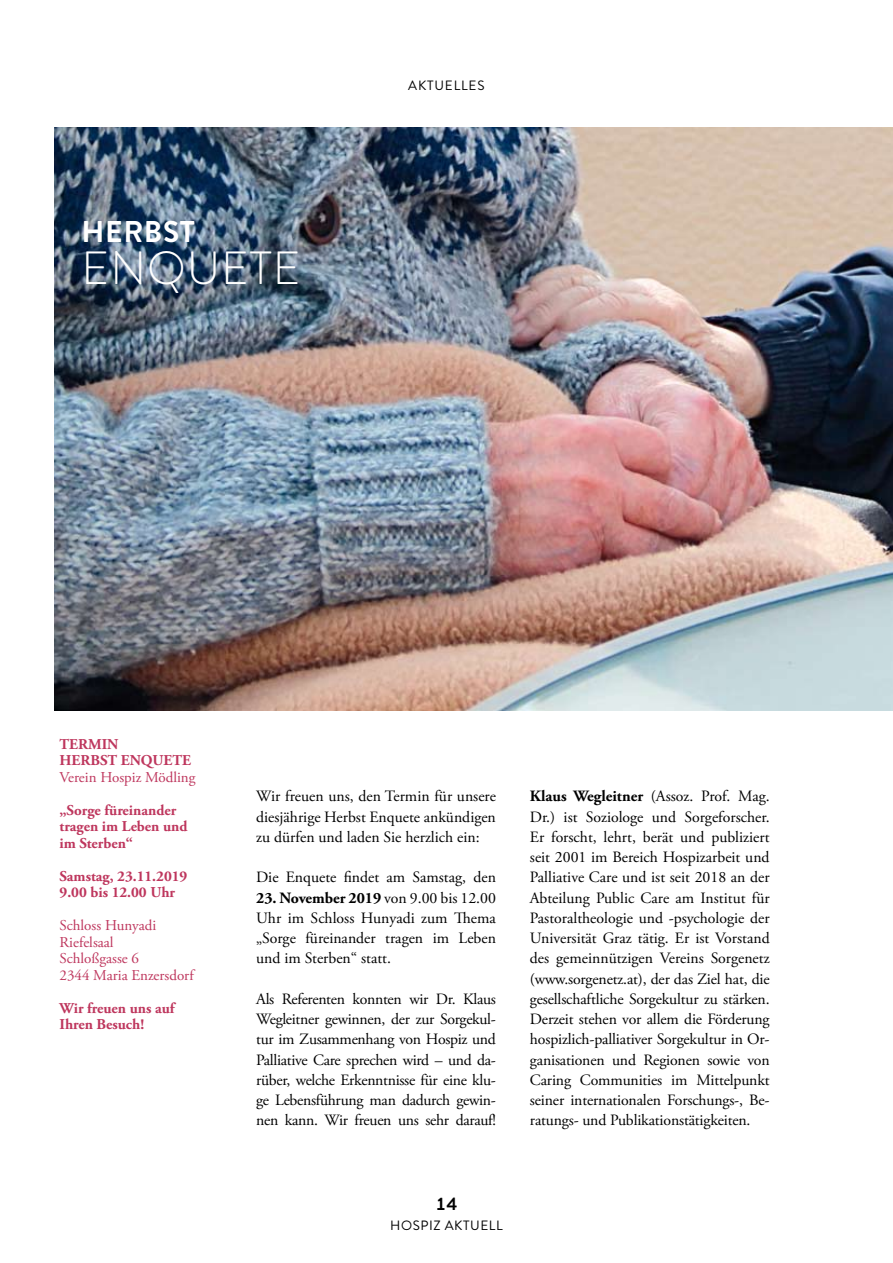
<style>
.page{position:relative;width:893px;height:1263px;background:#fff}
.page>*{position:absolute;margin:0;border:0;box-sizing:border-box;transform-origin:0 0}
.t1{font:300 46.5px "Brandon Grotesque";letter-spacing:.02em;color:#fff}
.t2{font:700 30px "Brandon Grotesque";color:#fff}
.t3{font:700 18px "Brandon Grotesque";color:#000}
.t4{font:15.75px/20.2px "Adobe Garamond Pro";color:#000;text-align:justify}
.t5{font:700 15px/16.5px "Adobe Garamond Pro";color:#be365d}
.t6{font:15px/16.5px "Adobe Garamond Pro";color:#be365d}
.t7{font:13.5px "Brandon Grotesque";letter-spacing:.06em;color:#000}
.s1{font-weight:700}
</style>
<div class="page">
<img style="left:54px;top:128px;width:839px;height:582px">
<h2 class="t2" style="left:81px;top:211px;width:80px">HERBST</h2>
<h1 class="t1" style="left:82px;top:236px;width:221px">ENQUETE</h1>
<p class="t7" style="left:408px;top:76px;width:78px">AKTUELLES</p>
<p class="t5" style="left:60px;top:736px;width:133px">TERMIN<br>HERBST ENQUETE</p>
<p class="t6" style="left:60px;top:769px;width:138px">Verein Hospiz Mödling</p>
<p class="t5" style="left:60px;top:802px;width:130px">„Sorge füreinander tragen im Leben und im Sterben“</p>
<p class="t5" style="left:60px;top:868px;width:129px">Samstag, 23.11.2019<br>9.00 bis 12.00 Uhr</p>
<p class="t6" style="left:60px;top:918px;width:136px">Schloss Hunyadi<br>Riefelsaal<br>Schloßgasse 6<br>2344 Maria Enzersdorf</p>
<p class="t5" style="left:60px;top:1000px;width:117px">Wir freuen uns auf<br>Ihren Besuch!</p>
<p class="t4" style="left:256px;top:787px;width:241px">Wir freuen uns, den Termin für unsere diesjährige Herbst Enquete ankündigen zu dürfen und laden Sie herzlich ein:</p>
<p class="t4" style="left:256px;top:868px;width:241px">Die Enquete findet am Samstag, den</p>
<p class="t4" style="left:256px;top:888px;width:241px"><span class="s1">23. November 2019</span> von 9.00 bis 12.00<br>Uhr im Schloss Hunyadi zum Thema „Sorge füreinander tragen im Leben und im Sterben“ statt.</p>
<p class="t4" style="left:256px;top:989px;width:241px">Als Referenten konnten wir Dr. Klaus Wegleitner gewinnen, der zur Sorgekul&shy;tur im Zusammenhang von Hospiz und Palliative Care sprechen wird – und da&shy;rüber, welche Erkenntnisse für eine klu&shy;ge Lebensführung man dadurch gewin&shy;nen kann. Wir freuen uns sehr darauf!</p>
<p class="t4" style="left:530px;top:787px;width:241px"><span class="s1">Klaus Wegleitner</span> (Assoz. Prof. Mag.<br>Dr.) ist Soziologe und Sorgeforscher.<br>Er forscht, lehrt, berät und publiziert seit 2001 im Bereich Hospizarbeit und Palliative Care und ist seit 2018 an der Abteilung Public Care am Institut für Pastoraltheologie und -psychologie der Universität Graz tätig. Er ist Vorstand des gemeinnützigen Vereins Sorgenetz (www.sorgenetz.at), der das Ziel hat, die gesellschaftliche Sorgekultur zu stärken.<br>Derzeit stehen vor allem die Förderung hospizlich-palliativer Sorgekultur in Or&shy;ganisationen und Regionen sowie von Caring Communities im Mittelpunkt seiner internationalen Forschungs-, Be&shy;ratungs- und Publikationstätigkeiten.</p>
<p class="t3" style="left:436px;top:1191px;width:23px">14</p>
<p class="t7" style="left:390px;top:1216px;width:82px">HOSPIZ AKTUE</p>
<p class="t7" style="left:489px;top:1216px;width:15px">LL</p>
</div>
